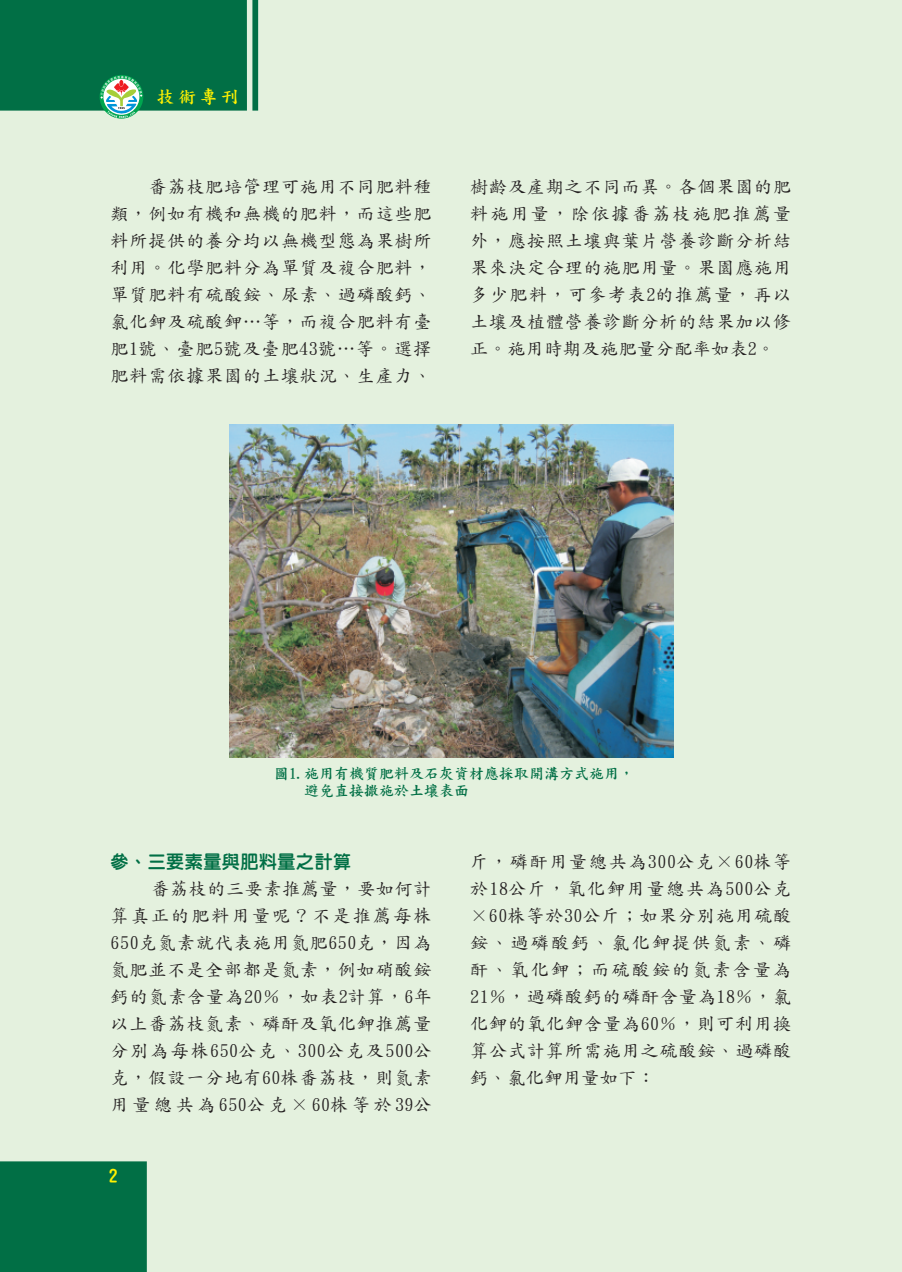
<style>
.page{position:relative;width:902px;height:1272px;background:#fff}
.page>*{position:absolute;margin:0;border:0;box-sizing:border-box;transform-origin:0 0}
.t1{font:18px/27px "DF Kai Shu W5 WIN BF";letter-spacing:.05em;color:#231f20;text-align:justify}
.t2{font:18px "DF Kai Shu W5 WIN BF";letter-spacing:.18em;color:#231f20}
.t3{font:18px "DF Kai Shu W5 WIN BF";letter-spacing:.12em;color:#231f20}
.t4{font:18px "DF Li Yuan W7 WIN BF";letter-spacing:.03em;color:#016f45}
.t5{font:18px "DF Kai Shu W7 WIN BF";color:#fff101}
.t6{font:18px "DF Yuan W8 WIN BF";color:#fff101}
.t7{font:15px/16.5px "DF Kai Shu W7 WIN BF";color:#016f45}
</style>
<div class="page">
<div style="left:0;top:0;width:901px;height:1271px;background:#e4f1de"></div>
<div style="left:0;top:0;width:247px;height:111px;background:#016f45"></div>
<div style="left:252px;top:0;width:6px;height:111px;background:#016f45"></div>
<div style="left:0;top:1161px;width:147px;height:110px;background:#016f45"></div>
<svg style="left:100px;top:75px;width:43px;height:44px"></svg>
<svg style="left:100px;top:76px;width:42px;height:43px"></svg>
<img style="left:229px;top:425px;width:444px;height:332px">
<p class="t5" style="left:156px;top:88px;width:84px">技術專刊</p>
<p class="t1" style="left:111px;top:173px;width:322px;text-indent:38px">番荔枝肥培管理可施用不同肥料種類，例如有機和無機的肥料，而這些肥料所提供的養分均以無機型態為果樹所利用。化學肥料分為單質及複合肥料，單質肥料有硫酸銨、尿素、過磷酸鈣、氯化鉀及硫酸鉀…等，而複合肥料有臺肥1號、臺肥5號及臺肥43號…等。選擇肥料需依據果園的土壤狀況、生產力、</p>
<p class="t1" style="left:470px;top:173px;width:322px">樹齡及產期之不同而異。各個果園的肥料施用量，除依據番荔枝施肥推薦量外，應按照土壤與葉片營養診斷分析結果來決定合理的施肥用量。果園應施用多少肥料，可參考表2的推薦量，再以土壤及植體營養診斷分析的結果加以修正。施用時期及施肥量分配率如表2。</p>
<p class="t7" style="left:274px;top:765px;width:361px">圖1.施用有機質肥料及石灰資材應採取開溝方式施用，　　避免直接撒施於土壤表面</p>
<p class="t4" style="left:111px;top:852px;width:242px">參、三要素量與肥料量之計算</p>
<p class="t1" style="left:151px;top:874px;width:282px">番荔枝的三要素推薦量，要如何計</p>
<p class="t3" style="left:111px;top:906px;width:322px">算真正的肥料用量呢？不是推薦每株</p>
<p class="t1" style="left:111px;top:928px;width:322px">650克氮素就代表施用氮肥650克，因為</p>
<p class="t1" style="left:111px;top:955px;width:322px">氮肥並不是全部都是氮素，例如硝酸銨</p>
<p class="t1" style="left:111px;top:982px;width:322px">鈣的氮素含量為20％，如表2計算，6年</p>
<p class="t1" style="left:111px;top:1009px;width:322px">以上番荔枝氮素、磷酐及氧化鉀推薦量</p>
<p class="t1" style="left:111px;top:1036px;width:322px">分別為每株650公克、300公克及500公</p>
<p class="t1" style="left:111px;top:1063px;width:322px">克，假設一分地有60株番荔枝，則氮素</p>
<p class="t2" style="left:111px;top:1095px;width:322px">用量總共為650公克×60株等於39公</p>
<p class="t6" style="left:109px;top:1166px;width:10px">2</p>
<p class="t1" style="left:470px;top:847px;width:322px">斤，磷酐用量總共為300公克×60株等於18公斤，氧化鉀用量總共為500公克×60株等於30公斤；如果分別施用硫酸銨、過磷酸鈣、氯化鉀提供氮素、磷酐、氧化鉀；而硫酸銨的氮素含量為21％，過磷酸鈣的磷酐含量為18％，氯化鉀的氧化鉀含量為60％，則可利用換算公式計算所需施用之硫酸銨、過磷酸鈣、氯化鉀用量如下：</p>
</div>
